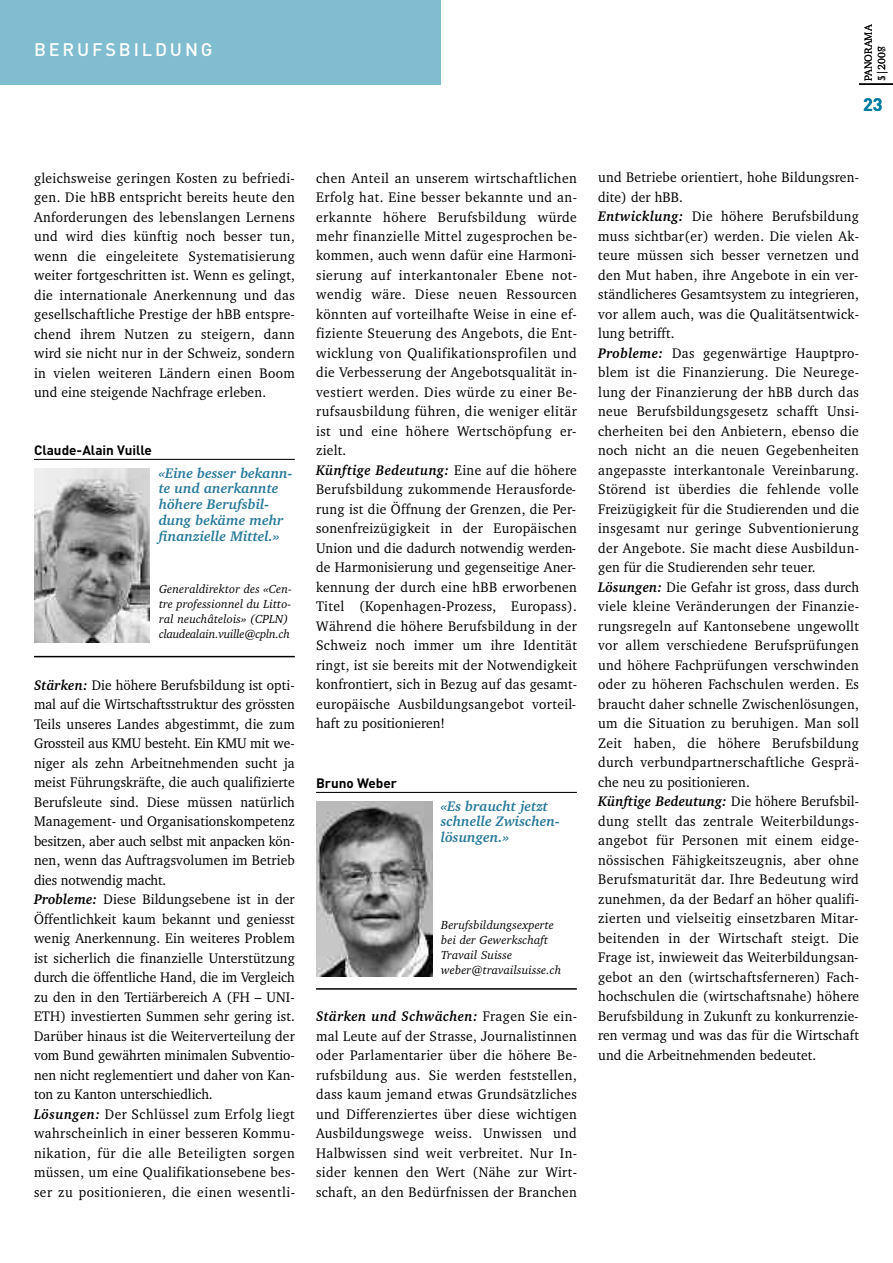
<style>
.page{position:relative;width:893px;height:1263px;background:#fff}
.page>*{position:absolute;margin:0;border:0;box-sizing:border-box;transform-origin:0 0}
.t1{font:500 18px "DIN";letter-spacing:.16em;color:#fff}
.t2{font:700 18px "DIN";color:#007ca1}
.t3{font:14.25px/19.5px "Charter IT Cby BT";letter-spacing:.025em;color:#000;scale:.95 1}
.t4{font:italic 700 14.25px/15.8px "Charter IT Cby BT";color:#27799a}
.t5{font:700 13.5px "DIN";color:#000}
.t6{font:italic 12px/15px "Charter IT Cby BT";letter-spacing:.01em;color:#000}
.t7{font:10.5px/13.5px "Charter IT Cby BT";color:#000}
.s1{font-weight:700;font-style:italic}
</style>
<div class="page">
<hr style="left:859px;top:83px;width:34px;height:2px;background:#000">
<div style="left:0;top:0;width:440px;height:85px;background:#80bdd0"></div>
<hr style="left:316px;top:792px;width:261px;height:1px;background:#000">
<img style="left:316px;top:801px;width:116px;height:175px">
<hr style="left:316px;top:988px;width:261px;height:2px;background:#000">
<hr style="left:34px;top:459px;width:261px;height:1px;background:#000">
<img style="left:34px;top:468px;width:116px;height:175px">
<hr style="left:34px;top:656px;width:261px;height:1px;background:#000">
<p class="t1" style="left:34px;top:40px;width:180px">BERUFSBILDUNG</p>
<p class="t7" style="left:862px;top:81px;width:58px;rotate:-90deg">PANORAMA<br>5</p>
<p class="t7" style="left:876px;top:52px;width:7px;rotate:-90deg">7</p>
<p class="t7" style="left:876px;top:81px;width:36px;rotate:-90deg">1|2008</p>
<p class="t2" style="left:863px;top:94px;width:21px">23</p>
<p class="t3" style="left:316px;top:169px;width:276px">chen Anteil an unserem wirtschaftlichen Erfolg hat. Eine besser bekannte und an&shy;erkannte höhere Berufsbildung würde mehr finanzielle Mittel zugesprochen be&shy;kommen, auch wenn dafür eine Harmoni&shy;sierung auf interkantonaler Ebene not&shy;wendig wäre. Diese neuen Ressourcen könnten auf vorteilhafte Weise in eine ef&shy;fiziente Steuerung des Angebots, die Ent&shy;wicklung von Qualifikationsprofilen und die Verbesserung der Angebotsqualität in&shy;vestiert werden. Dies würde zu einer Be&shy;rufsausbildung führen, die weniger elitär ist und eine höhere Wertschöpfung er&shy;zielt.<br><span class="s1">Künftige Bedeutung:</span> Eine auf die höhere Berufsbildung zukommende Herausforde&shy;rung ist die Öffnung der Grenzen, die Per&shy;sonenfreizügigkeit in der Europäischen Union und die dadurch notwendig werden&shy;de Harmonisierung und gegenseitige Aner&shy;kennung der durch eine hBB erworbenen Titel (Kopenhagen-Prozess, Europass).<br>Während die höhere Berufsbildung in der Schweiz noch immer um ihre Identität ringt, ist sie bereits mit der Notwendigkeit konfrontiert, sich in Bezug auf das gesamt&shy;europäische Ausbildungsangebot vorteil&shy;haft zu positionieren!</p>
<p class="t3" style="left:34px;top:169px;width:276px;text-align:justify">gleichsweise geringen Kosten zu befriedi&shy;gen. Die hBB entspricht bereits heute den Anforderungen des lebenslangen Lernens und wird dies künftig noch besser tun, wenn die eingeleitete Systematisierung weiter fortgeschritten ist. Wenn es gelingt, die internationale Anerkennung und das gesellschaftliche Prestige der hBB entspre&shy;chend ihrem Nutzen zu steigern, dann wird sie nicht nur in der Schweiz, sondern in vielen weiteren Ländern einen Boom und eine steigende Nachfrage erleben.</p>
<p class="t3" style="left:598px;top:169px;width:276px">und Betriebe orientiert, hohe Bildungsren&shy;dite) der hBB.<br><span class="s1">Entwicklung:</span> Die höhere Berufsbildung muss sichtbar(er) werden. Die vielen Ak&shy;teure müssen sich besser vernetzen und den Mut haben, ihre Angebote in ein ver&shy;ständlicheres Gesamtsystem zu integrieren, vor allem auch, was die Qualitätsentwick&shy;lung betrifft.<br><span class="s1">Probleme:</span> Das gegenwärtige Hauptpro&shy;blem ist die Finanzierung. Die Neurege&shy;lung der Finanzierung der hBB durch das neue Berufsbildungsgesetz schafft Unsi&shy;cherheiten bei den Anbietern, ebenso die noch nicht an die neuen Gegebenheiten angepasste interkantonale Vereinbarung.<br>Störend ist überdies die fehlende volle Freizügigkeit für die Studierenden und die insgesamt nur geringe Subventionierung der Angebote. Sie macht diese Ausbildun&shy;gen für die Studierenden sehr teuer.<br><span class="s1">Lösungen:</span> Die Gefahr ist gross, dass durch viele kleine Veränderungen der Finanzie&shy;rungsregeln auf Kantonsebene ungewollt vor allem verschiedene Berufsprüfungen und höhere Fachprüfungen verschwinden oder zu höheren Fachschulen werden. Es braucht daher schnelle Zwischenlösungen, um die Situation zu beruhigen. Man soll Zeit haben, die höhere Berufsbildung durch verbundpartnerschaftliche Gesprä&shy;che neu zu positionieren.<br><span class="s1">Künftige Bedeutung:</span> Die höhere Berufsbil&shy;dung stellt das zentrale Weiterbildungs - angebot für Personen mit einem eidge - nössischen Fähigkeitszeugnis, aber ohne Berufsmaturität dar. Ihre Bedeutung wird zunehmen, da der Bedarf an höher qualifi&shy;zierten und vielseitig einsetzbaren Mitar&shy;beitenden in der Wirtschaft steigt. Die Frage ist, inwieweit das Weiterbildungsan&shy;gebot an den (wirtschaftsferneren) Fach&shy;hochschulen die (wirtschaftsnahe) höhere Berufsbildung in Zukunft zu konkurrenzie&shy;ren vermag und was das für die Wirtschaft und die Arbeitnehmenden bedeutet.</p>
<p class="t5" style="left:34px;top:442px;width:119px">Claude-Alain Vuille</p>
<p class="t4" style="left:159px;top:466px;width:135px">«Eine besser bekann&shy;te und anerkannte höhere Berufsbil&shy;dung bekäme mehr finanzielle Mittel.»</p>
<p class="t6" style="left:159px;top:583px;width:134px">Generaldirektor des «Cen&shy;tre professionnel du Litto&shy;ral neuchâtelois» (CPLN) claudealain.vuille@cpln.ch</p>
<p class="t3" style="left:34px;top:676px;width:276px"><span class="s1">Stärken:</span> Die höhere Berufsbildung ist opti&shy;mal auf die Wirtschaftsstruktur des grössten Teils unseres Landes abgestimmt, die zum Grossteil aus KMU besteht. Ein KMU mit we&shy;niger als zehn Arbeitnehmenden sucht ja meist Führungskräfte, die auch qualifizierte Berufsleute sind. Diese müssen natürlich Management- und Organisationskompetenz besitzen, aber auch selbst mit anpacken kön&shy;nen, wenn das Auftragsvolumen im Betrieb dies notwendig macht.<br><span class="s1">Probleme:</span> Diese Bildungsebene ist in der Öffentlichkeit kaum bekannt und geniesst wenig Anerkennung. Ein weiteres Problem ist sicherlich die finanzielle Unterstützung durch die öffentliche Hand, die im Vergleich zu den in den Tertiärbereich A (FH – UNI-ETH) investierten Summen sehr gering ist.<br>Darüber hinaus ist die Weiterverteilung der vom Bund gewährten minimalen Subventio&shy;nen nicht reglementiert und daher von Kan&shy;ton zu Kanton unterschiedlich.<br><span class="s1">Lösungen:</span> Der Schlüssel zum Erfolg liegt wahrscheinlich in einer besseren Kommu&shy;nikation, für die alle Beteiligten sorgen müssen, um eine Qualifikationsebene bes&shy;ser zu positionieren, die einen wesentli-</p>
<p class="t5" style="left:316px;top:775px;width:82px">Bruno Weber</p>
<p class="t4" style="left:441px;top:799px;width:120px">«Es braucht jetzt schnelle Zwischen - lösungen.»</p>
<p class="t6" style="left:441px;top:918px;width:122px">Berufsbildungsexperte bei der Gewerkschaft<br>Travail Suisse weber@travailsuisse.ch</p>
<p class="t3" style="left:316px;top:1008px;width:276px;text-align:justify"><span class="s1">Stärken und Schwächen:</span> Fragen Sie ein&shy;mal Leute auf der Strasse, Journalistinnen oder Parlamentarier über die höhere Be&shy;rufsbildung aus. Sie werden feststellen, dass kaum jemand etwas Grundsätzliches und Differenziertes über diese wichtigen Ausbildungswege weiss. Unwissen und Halbwissen sind weit verbreitet. Nur In&shy;sider kennen den Wert (Nähe zur Wirt&shy;schaft, an den Bedürfnissen der Branchen</p>
</div>
